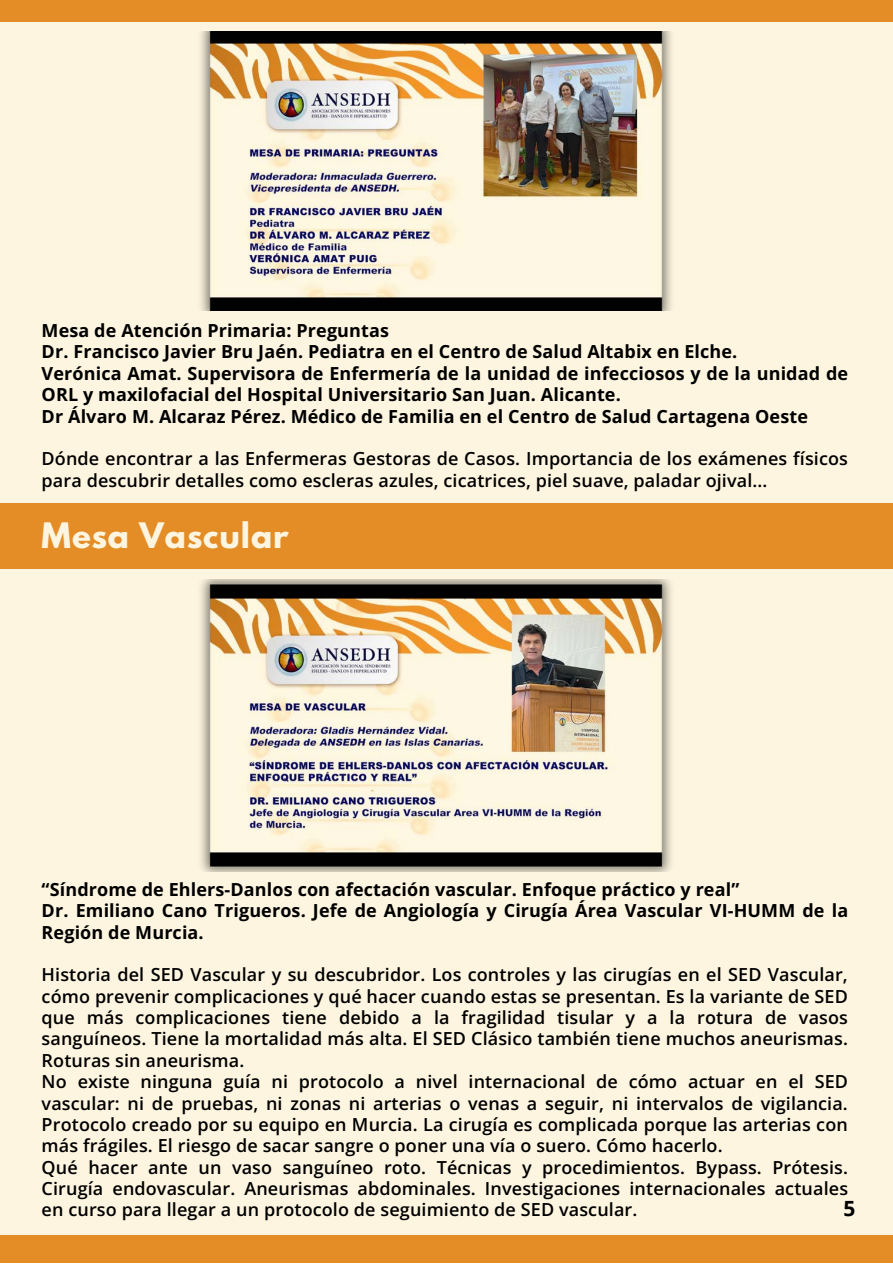
<style>
.page{position:relative;width:893px;height:1264px;background:#fff}
.page>*{position:absolute;margin:0;border:0;box-sizing:border-box;transform-origin:0 0}
.t1{font:700 31.05px "League Spartan";letter-spacing:.03em;color:#fdf5e0}
.t2{font:700 21px "Open Sans";color:#000}
.t3{font:600 18px/21.3px "Open Sans";letter-spacing:.005em;color:#000;text-align:justify}
.t4{font:700 18px/21.3px "Open Sans";letter-spacing:.005em;color:#000}
</style>
<div class="page">
<div style="left:0;top:0;width:892px;height:1262px;background:#fdf5e0"></div>
<div style="left:0;top:1235px;width:892px;height:27px;background:#e48d27"></div>
<img style="left:200px;top:31px;width:472px;height:279px">
<img style="left:200px;top:580px;width:472px;height:291px">
<div style="left:0;top:0;width:892px;height:22px;background:#e48d27"></div>
<div style="left:0;top:503px;width:892px;height:65px;background:#e48d27"></div>
<p class="t4" style="left:42px;top:319px;width:349px">Mesa de Atención Primaria: Preguntas</p>
<p class="t4" style="left:42px;top:341px;width:697px">Dr. Francisco Javier Bru Jaén. Pediatra en el Centro de Salud Altabix en Elche.</p>
<p class="t4" style="left:42px;top:362px;width:807px">Verónica Amat. Supervisora de Enfermería de la unidad de infecciosos y de la unidad de<br>ORL y maxilofacial del Hospital Universitario San Juan. Alicante.</p>
<p class="t4" style="left:42px;top:405px;width:767px">Dr Álvaro M. Alcaraz Pérez. Médico de Familia en el Centro de Salud Cartagena Oeste</p>
<p class="t3" style="left:42px;top:447px;width:807px">Dónde encontrar a las Enfermeras Gestoras de Casos. Importancia de los exámenes físicos para descubrir detalles como escleras azules, cicatrices, piel suave, paladar ojival...</p>
<p class="t1" style="left:42px;top:519px;width:248px">Mesa Vascular</p>
<p class="t4" style="left:42px;top:878px;width:699px">“Síndrome de Ehlers-Danlos con afectación vascular. Enfoque práctico y real”</p>
<p class="t4" style="left:42px;top:899px;width:808px">Dr. Emiliano Cano Trigueros. Jefe de Angiología y Cirugía Área Vascular VI-HUMM de la<br>Región de Murcia.</p>
<p class="t3" style="left:42px;top:963px;width:807px">Historia del SED Vascular y su descubridor. Los controles y las cirugías en el SED Vascular, cómo prevenir complicaciones y qué hacer cuando estas se presentan. Es la variante de SED que más complicaciones tiene debido a la fragilidad tisular y a la rotura de vasos sanguíneos. Tiene la mortalidad más alta. El SED Clásico también tiene muchos aneurismas.<br>Roturas sin aneurisma.</p>
<p class="t3" style="left:42px;top:1070px;width:807px">No existe ninguna guía ni protocolo a nivel internacional de cómo actuar en el SED vascular: ni de pruebas, ni zonas ni arterias o venas a seguir, ni intervalos de vigilancia.<br>Protocolo creado por su equipo en Murcia. La cirugía es complicada porque las arterias con más frágiles. El riesgo de sacar sangre o poner una vía o suero. Cómo hacerlo.</p>
<p class="t3" style="left:42px;top:1155px;width:807px">Qué hacer ante un vaso sanguíneo roto. Técnicas y procedimientos. Bypass. Prótesis.<br>Cirugía endovascular. Aneurismas abdominales. Investigaciones internacionales actuales en curso para llegar a un protocolo de seguimiento de SED vascular.</p>
<p class="t2" style="left:843px;top:1193px;width:13px">5</p>
</div>
